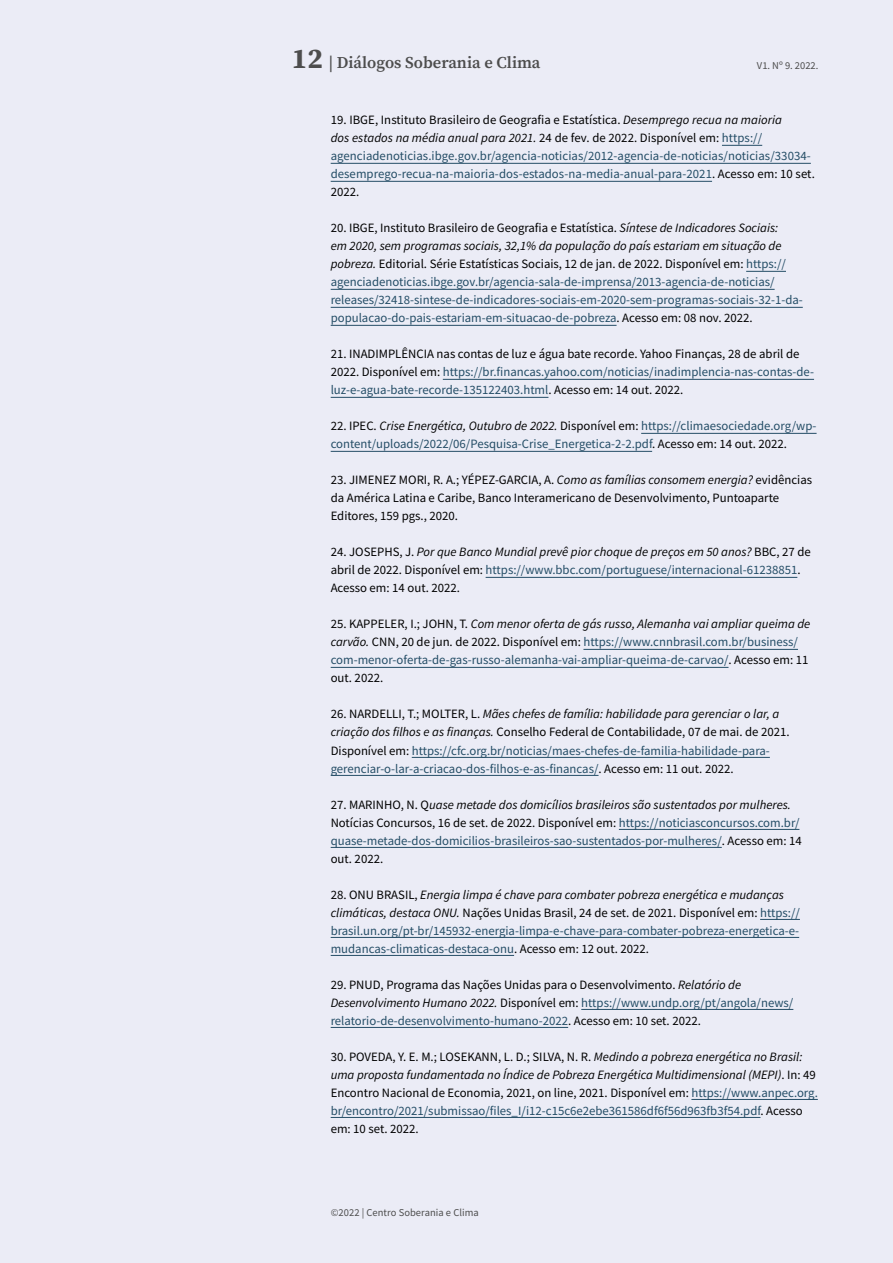
<style>
.page{position:relative;width:893px;height:1263px;background:#ebecf6}
.page>*{position:absolute;margin:0;border:0;box-sizing:border-box;transform-origin:0 0}
.t1{font:600 16.5px "Source Serif Pro";color:#4d4d4d}
.t2{font:12.75px/18px "Source Sans Pro";color:#244d66}
.t3{font:12.75px/18px "Source Sans Pro";color:#000}
.t4{font:10.5px "Source Sans Pro";letter-spacing:.005em;color:#4d4d4d}
.s1{font-weight:700;font-size:28.5px}
.s2{color:#000}
.s3{font-style:italic;color:#000}
.s4{color:#244d66}
.s5{font-style:italic}
</style>
<div class="page">
<hr style="left:722px;top:145px;width:40px;height:1px;background:#244d66">
<hr style="left:331px;top:163px;width:480px;height:1px;background:#244d66">
<hr style="left:331px;top:181px;width:381px;height:1px;background:#244d66">
<hr style="left:746px;top:271px;width:40px;height:1px;background:#244d66">
<hr style="left:331px;top:289px;width:444px;height:1px;background:#244d66">
<hr style="left:331px;top:307px;width:472px;height:1px;background:#244d66">
<hr style="left:331px;top:325px;width:285px;height:1px;background:#244d66">
<hr style="left:443px;top:379px;width:371px;height:1px;background:#244d66">
<hr style="left:331px;top:397px;width:217px;height:1px;background:#244d66">
<hr style="left:641px;top:433px;width:176px;height:1px;background:#244d66">
<hr style="left:331px;top:451px;width:321px;height:1px;background:#244d66">
<hr style="left:486px;top:577px;width:311px;height:1px;background:#244d66">
<hr style="left:583px;top:649px;width:215px;height:1px;background:#244d66">
<hr style="left:331px;top:667px;width:397px;height:1px;background:#244d66">
<hr style="left:412px;top:757px;width:358px;height:1px;background:#244d66">
<hr style="left:331px;top:775px;width:267px;height:1px;background:#244d66">
<hr style="left:619px;top:829px;width:180px;height:1px;background:#244d66">
<hr style="left:331px;top:847px;width:391px;height:1px;background:#244d66">
<hr style="left:760px;top:919px;width:40px;height:1px;background:#244d66">
<hr style="left:331px;top:937px;width:468px;height:1px;background:#244d66">
<hr style="left:331px;top:955px;width:183px;height:1px;background:#244d66">
<hr style="left:581px;top:1009px;width:212px;height:1px;background:#244d66">
<hr style="left:331px;top:1027px;width:237px;height:1px;background:#244d66">
<hr style="left:691px;top:1099px;width:127px;height:1px;background:#244d66">
<hr style="left:331px;top:1117px;width:429px;height:1px;background:#244d66">
<p class="t1" style="left:292px;top:52px;width:250px"><span class="s1">12</span> | Diálogos Soberania e Clima</p>
<p class="t4" style="left:757px;top:58px;width:63px">V1. Nº 9. 2022.</p>
<p class="t2" style="left:331px;top:111px;width:486px"><span class="s2">19. IBGE, Instituto Brasileiro de Geografia e Estatística.</span> <span class="s3">Desemprego recua na maioria<br>dos estados na média anual para 2021.</span> <span class="s2">24 de fev. de 2022. Disponível em:</span> https:// agenciadenoticias.ibge.gov.br/agencia-noticias/2012-agencia-de-noticias/noticias/33034- desemprego-recua-na-maioria-dos-estados-na-media-anual-para-2021<span class="s2">. Acesso em: 10 set.<br>2022.</span></p>
<p class="t2" style="left:331px;top:219px;width:474px"><span class="s2">20. IBGE, Instituto Brasileiro de Geografia e Estatística.</span> <span class="s3">Síntese de Indicadores Sociais:<br>em 2020, sem programas sociais, 32,1% da população do país estariam em situação de pobreza.</span> <span class="s2">Editorial. Série Estatísticas Sociais, 12 de jan. de 2022. Disponível em:</span> https:// agenciadenoticias.ibge.gov.br/agencia-sala-de-imprensa/2013-agencia-de-noticias/ releases/32418-sintese-de-indicadores-sociais-em-2020-sem-programas-sociais-32-1-da&shy;populacao-do-pais-estariam-em-situacao-de-pobreza<span class="s2">. Acesso em: 08 nov. 2022.</span></p>
<p class="t3" style="left:331px;top:345px;width:485px">21. INADIMPLÊNCIA nas contas de luz e água bate recorde. Yahoo Finanças, 28 de abril de<br>2022. Disponível em: <span class="s4">https://br.financas.yahoo.com/noticias/inadimplencia-nas-contas-de&shy;luz-e-agua-bate-recorde-135122403.html</span>. Acesso em: 14 out. 2022.</p>
<p class="t2" style="left:331px;top:417px;width:487px"><span class="s2">22. IPEC.</span> <span class="s3">Crise Energética, Outubro de 2022.</span> <span class="s2">Disponível em:</span> https://climaesociedade.org/wp&shy;content/uploads/2022/06/Pesquisa-Crise_Energetica-2-2.pdf<span class="s2">. Acesso em: 14 out. 2022.</span></p>
<p class="t3" style="left:331px;top:471px;width:483px">23. JIMENEZ MORI, R. A.; YÉPEZ-GARCIA, A. <span class="s5">Como as famílias consomem energia?</span> evidências da América Latina e Caribe, Banco Interamericano de Desenvolvimento, Puntoaparte<br>Editores, 159 pgs., 2020.</p>
<p class="t3" style="left:331px;top:543px;width:482px">24. JOSEPHS, J. <span class="s5">Por que Banco Mundial prevê pior choque de preços em 50 anos?</span> BBC, 27 de abril de 2022. Disponível em: <span class="s4">https://www.bbc.com/portuguese/internacional-61238851</span>.<br>Acesso em: 14 out. 2022.</p>
<p class="t2" style="left:331px;top:615px;width:481px"><span class="s2">25. KAPPELER, I.; JOHN, T.</span> <span class="s3">Com menor oferta de gás russo, Alemanha vai ampliar queima de carvão.</span> <span class="s2">CNN, 20 de jun. de 2022. Disponível em:</span> https://www.cnnbrasil.com.br/business/ com-menor-oferta-de-gas-russo-alemanha-vai-ampliar-queima-de-carvao/<span class="s2">. Acesso em: 11 out. 2022.</span></p>
<p class="t2" style="left:331px;top:705px;width:460px"><span class="s2">26. NARDELLI, T.; MOLTER, L.</span> <span class="s3">Mães chefes de família: habilidade para gerenciar o lar, a criação dos filhos e as finanças.</span> <span class="s2">Conselho Federal de Contabilidade, 07 de mai. de 2021.<br>Disponível em:</span> https://cfc.org.br/noticias/maes-chefes-de-familia-habilidade-para&shy;gerenciar-o-lar-a-criacao-dos-filhos-e-as-financas/<span class="s2">. Acesso em: 11 out. 2022.</span></p>
<p class="t2" style="left:331px;top:795px;width:473px"><span class="s2">27. MARINHO, N. Q</span><span class="s3">uase metade dos domicílios brasileiros são sustentados por mulheres.<br></span><span class="s2">Notícias Concursos, 16 de set. de 2022. Disponível em:</span> https://noticiasconcursos.com.br/ quase-metade-dos-domicilios-brasileiros-sao-sustentados-por-mulheres/<span class="s2">. Acesso em: 14 out. 2022.</span></p>
<p class="t2" style="left:331px;top:885px;width:471px"><span class="s2">28. ONU BRASIL,</span> <span class="s3">Energia limpa é chave para combater pobreza energética e mudanças climáticas, destaca ONU.</span> <span class="s2">Nações Unidas Brasil, 24 de set. de 2021. Disponível em:</span> https:// brasil.un.org/pt-br/145932-energia-limpa-e-chave-para-combater-pobreza-energetica-e&shy;mudancas-climaticas-destaca-onu<span class="s2">. Acesso em: 12 out. 2022.</span></p>
<p class="t3" style="left:331px;top:975px;width:464px">29. PNUD, Programa das Nações Unidas para o Desenvolvimento. <span class="s5">Relatório de<br>Desenvolvimento Humano 2022.</span> Disponível em: <span class="s4">https://www.undp.org/pt/angola/news/ relatorio-de-desenvolvimento-humano-2022</span>. Acesso em: 10 set. 2022.</p>
<p class="t3" style="left:331px;top:1047px;width:489px">30. POVEDA, Y. E. M.; LOSEKANN, L. D.; SILVA, N. R. <span class="s5">Medindo a pobreza energética no Brasil: uma proposta fundamentada no Índice de Pobreza Energética Multidimensional (MEPI)</span>. In: 49<br>Encontro Nacional de Economia, 2021, on line, 2021. Disponível em: <span class="s4">https://www.anpec.org. br/encontro/2021/submissao/files_I/i12-c15c6e2ebe361586df6f56d963fb3f54.pdf</span>. Acesso em: 10 set. 2022.</p>
<p class="t4" style="left:331px;top:1205px;width:150px">©2022 | Centro Soberania e Clima</p>
</div>
